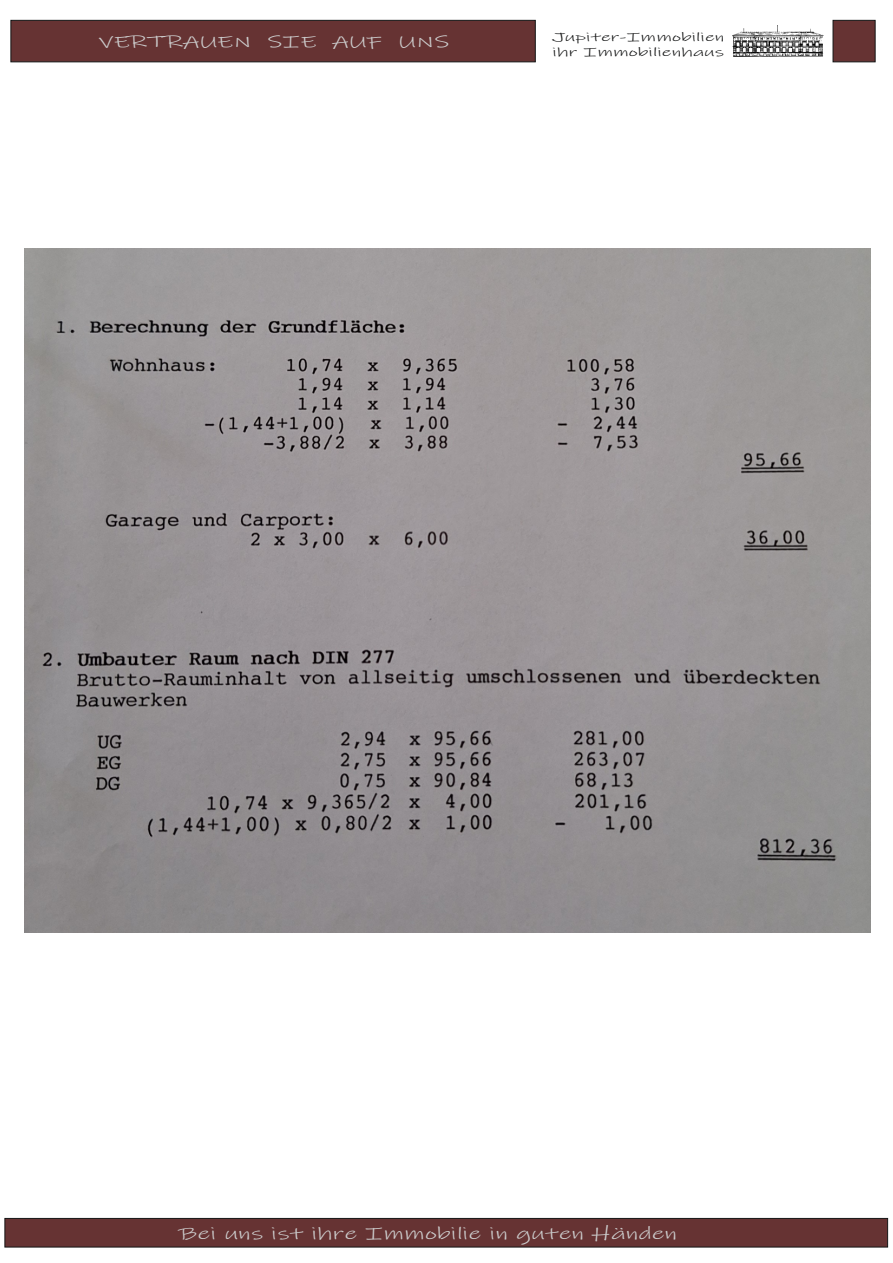
<style>
.page{position:relative;width:893px;height:1263px;background:#fff}
.page>*{position:absolute;margin:0;border:0;box-sizing:border-box;transform-origin:0 0}
.t1{font:17.25px "Ink Free";color:#ccc;scale:1.61 1}
.t2{font:16.8px "Ink Free";color:#ccc;scale:1.61 1}
.t3{font:12.3px/15.1px "Ink Free";color:#151616;scale:1.71 1}
</style>
<div class="page">
<svg style="left:5px;top:1218px;width:883px;height:29px;background:#623131"></svg>
<div style="left:11px;top:20px;width:525px;height:42px;background:#633"></div>
<img style="left:733px;top:25px;width:90px;height:32px">
<svg style="left:833px;top:20px;width:42px;height:42px;background:#613131"></svg>
<img style="left:25px;top:249px;width:845px;height:683px">
<p class="t2" style="left:99px;top:36px;width:219px">VERTRAUEN SIE AUF UNS</p>
<p class="t3" style="left:553px;top:30px;width:102px">Jupiter-Immobilien ihr Immobilienhaus</p>
<p class="t1" style="left:178px;top:1228px;width:311px">Bei uns ist ihre Immobilie in guten Händen</p>
</div>
